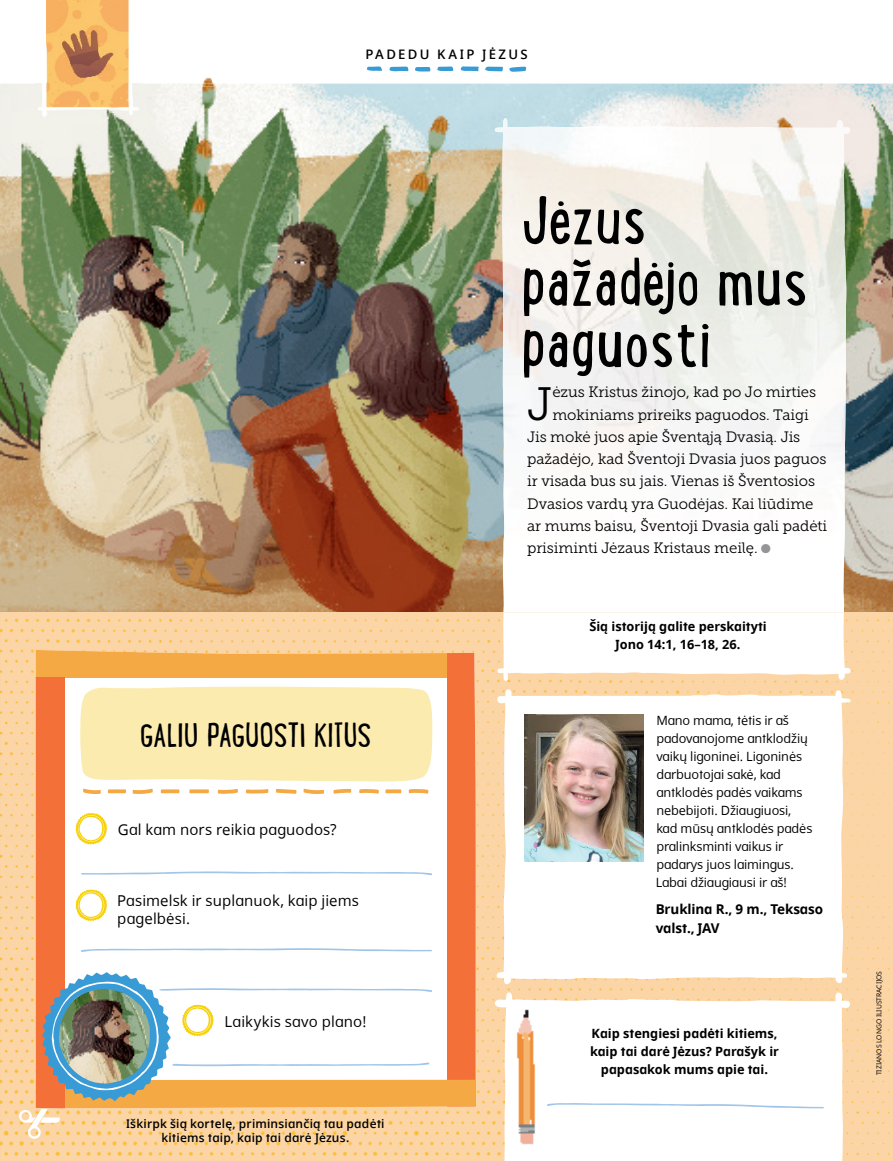
<style>
.page{position:relative;width:893px;height:1161px;background:#fff}
.page>*{position:absolute;margin:0;border:0;box-sizing:border-box;transform-origin:0 0}
.t1{font:72px/61.5px "Lunch Box";color:#000}
.t2{font:46.65px "Museo Slablds Lat 300";color:#000}
.t3{font:36px "Lunch Box";letter-spacing:-.01em;color:#000}
.t4{font:15px "Museo Slablds Lat 300";letter-spacing:-.005em;color:#000}
.t5{font:15px/18px "Dots Solidlds Lat";letter-spacing:.01em;color:#000}
.t6{font:700 13.5px/19px "Dots Solidlds Lat";letter-spacing:-.01em;color:#000}
.t7{font:600 13.2px "Dots Solidlds Lat";letter-spacing:.175em;color:#000}
.t8{font:12.75px/18px "Dots Solidlds Lat";letter-spacing:-.01em;color:#000}
.t9{font:700 12.75px/18px "Dots Solidlds Lat";color:#000;text-align:center}
.t10{font:600 12px/14.4px "Dots Solidlds Lat";letter-spacing:.02em;color:#000;text-align:center}
.t11{font:6.75px "Dots Solidlds Lat";color:#000}
.s1{font-family:"Ding P Ilds Dpi";font-size:12.75px;color:#939598}
</style>
<div class="page">
<img style="left:0;top:84px;width:893px;height:528px">
<svg style="left:202px;top:78px;width:12px;height:8px"></svg>
<div style="left:578px;top:662px;width:315px;height:499px;background:#fbd5a5"></div>
<img style="left:368px;top:1061px;width:127px;height:100px">
<img style="left:158px;top:1140px;width:210px;height:21px">
<img style="left:0;top:1061px;width:158px;height:100px">
<div style="left:476px;top:862px;width:102px;height:199px;background:#fbd5a5"></div>
<img style="left:0;top:612px;width:52px;height:449px">
<div style="left:476px;top:662px;width:102px;height:200px;background:#fbd5a5"></div>
<div style="left:851px;top:612px;width:42px;height:50px;background:#fbd5a5"></div>
<div style="left:52px;top:612px;width:443px;height:50px;background:#fbd5a5"></div>
<div style="left:447px;top:650px;width:29px;height:459px;background:#f37139"></div>
<div style="left:36px;top:650px;width:411px;height:27px;background:#f4a944"></div>
<div style="left:36px;top:677px;width:28px;height:432px;background:#f37139"></div>
<img style="left:495px;top:118px;width:356px;height:563px">
<svg style="left:497px;top:689px;width:354px;height:300px"></svg>
<svg style="left:495px;top:992px;width:355px;height:169px"></svg>
<img style="left:524px;top:715px;width:120px;height:146px">
<svg style="left:80px;top:686px;width:352px;height:108px;background:#fcebb6"></svg>
<img style="left:515px;top:1007px;width:23px;height:140px">
<svg style="left:76px;top:813px;width:31px;height:31px"></svg>
<svg style="left:76px;top:889px;width:31px;height:32px"></svg>
<svg style="left:547px;top:1103px;width:277px;height:5px"></svg>
<svg style="left:81px;top:948px;width:351px;height:4px"></svg>
<svg style="left:81px;top:871px;width:351px;height:4px"></svg>
<svg style="left:19px;top:972px;width:457px;height:168px"></svg>
<svg style="left:389px;top:67px;width:19px;height:4px"></svg>
<svg style="left:460px;top:66px;width:19px;height:5px"></svg>
<svg style="left:485px;top:67px;width:18px;height:5px"></svg>
<svg style="left:509px;top:67px;width:17px;height:5px"></svg>
<svg style="left:415px;top:67px;width:15px;height:5px"></svg>
<svg style="left:437px;top:66px;width:16px;height:5px"></svg>
<svg style="left:366px;top:66px;width:16px;height:5px"></svg>
<img style="left:35px;top:0;width:106px;height:119px">
<p class="t7" style="left:365px;top:45px;width:164px">PADEDU KAIP JĖZUS</p>
<h3 class="t3" style="left:140px;top:710px;width:233px">GALIU PAGUOSTI KITUS</h3>
<p class="t5" style="left:118px;top:821px;width:220px">Gal kam nors reikia paguodos?</p>
<p class="t5" style="left:117px;top:891px;width:243px">Pasimelsk ir suplanuok, kaip jiems pagelbėsi.</p>
<p class="t5" style="left:225px;top:1012px;width:143px">Laikykis savo plano!</p>
<p class="t10" style="left:126px;top:1116px;width:260px">Iškirpk šią kortelę, priminsiančią tau padėti kitiems taip, kaip tai darė Jėzus.</p>
<h1 class="t1" style="left:521px;top:187px;width:289px">Jėzus pažadėjo mus paguosti</h1>
<h2 class="t2" style="left:527px;top:369px;width:27px">J</h2>
<p class="t4" style="left:552px;top:381px;width:265px">ėzus Kristus žinojo, kad po Jo mirties</p>
<p class="t4" style="left:552px;top:403px;width:258px">mokiniams prireiks paguodos. Taigi</p>
<p class="t4" style="left:527px;top:425px;width:275px">Jis mokė juos apie Šventąją Dvasią. Jis</p>
<p class="t4" style="left:527px;top:448px;width:301px">pažadėjo, kad Šventoji Dvasia juos paguos</p>
<p class="t4" style="left:527px;top:470px;width:290px">ir visada bus su jais. Vienas iš Šventosios</p>
<p class="t4" style="left:527px;top:492px;width:288px">Dvasios vardų yra Guodėjas. Kai liūdime</p>
<p class="t4" style="left:527px;top:514px;width:302px">ar mums baisu, Šventoji Dvasia gali padėti</p>
<p class="t4" style="left:527px;top:537px;width:245px">prisiminti Jėzaus Kristaus meilę. <span class="s1">●</span></p>
<p class="t9" style="left:589px;top:618px;width:179px">Šią istoriją galite perskaityti<br>Jono 14:1, 16–18, 26 .</p>
<p class="t8" style="left:656px;top:711px;width:158px">Mano mama, tėtis ir aš padovanojome antklodžių vaikų ligoninei. Ligoninės darbuotojai sakė, kad antklodės padės vaikams nebebijoti. Džiaugiuosi, kad mūsų antklodės padės pralinksminti vaikus ir padarys juos laimingus.<br>Labai džiaugiausi ir aš!</p>
<p class="t6" style="left:656px;top:900px;width:169px">Bruklina R., 9 m., Teksaso valst., JAV</p>
<p class="t9" style="left:590px;top:1024px;width:190px">Kaip stengiesi padėti kitiems, kaip tai darė Jėzus? Parašyk ir papasakok mums apie tai.</p>
<p class="t11" style="left:874px;top:1075px;width:106px;rotate:-90deg">TIZIANOS LONGO ILIUSTRACIJOS</p>
</div>
